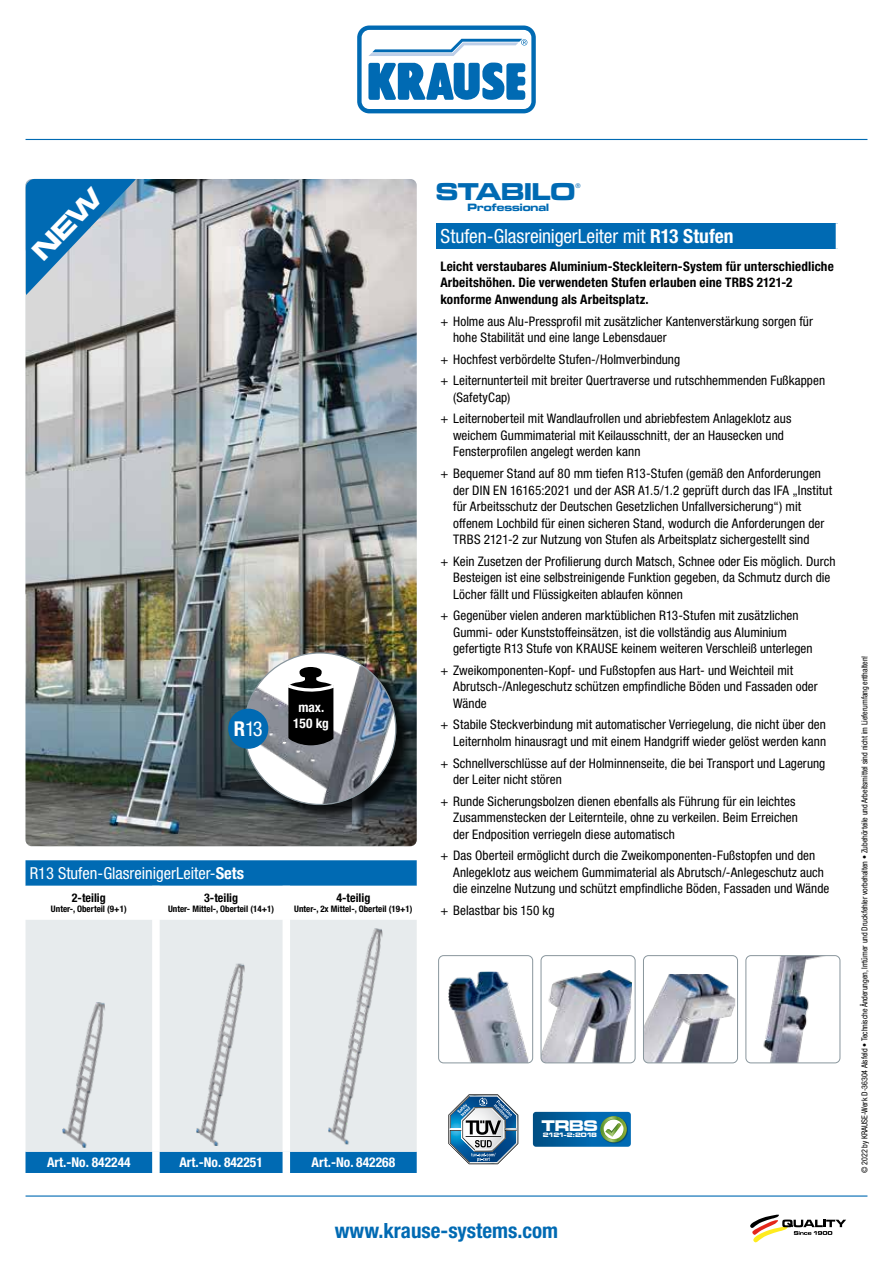
<style>
.page{position:relative;width:893px;height:1263px;background:#fff}
.page>*{position:absolute;margin:0;border:0;box-sizing:border-box;transform-origin:0 0}
.t1{font:25.2px "Microgramma D Bold Exte";color:#006ab3}
.t2{font:700 condensed 21px "Helvetica Neue LTW1 G";color:#006ab3}
.t3{font:condensed 20.55px "Helvetica Neue LTW1 G";color:#fff}
.t4{font:condensed 19.5px "Helvetica Neue LTW1 G";letter-spacing:-.01em;color:#fff}
.t5{font:condensed 16.5px "Helvetica Neue LTW1 G";color:#fff}
.t6{font:16.05px "Microgramma D Bold Exte";color:#fff}
.t7{font:700 condensed 13.5px "Helvetica Neue LTW1 G";color:#fff}
.t8{font:700 condensed 13.35px/16px "Helvetica Neue LTW1 G";color:#fff;text-align:center}
.t9{font:condensed 13.2px/16.5px "Helvetica Neue LTW1 G";letter-spacing:.005em;color:#000}
.t10{font:700 condensed 13.2px/16.5px "Helvetica Neue LTW1 G";letter-spacing:.01em;color:#000}
.t11{font:700 condensed 12px "Helvetica Neue LTW1 G";color:#000}
.t12{font:10.95px "Microgramma D Bold Exte";color:#006ab3}
.t13{font:700 condensed 9px "Helvetica Neue LTW1 G";color:#000}
.t14{font:condensed 8.25px "Helvetica Neue LTW1 G";letter-spacing:-.005em;color:#000}
.t15{font:6.45px "Microgramma D Bold Exte";letter-spacing:-.09em;color:#fff}
.t16{font:6.45px "Helvetica Neue LT";color:#006ab3}
.s1{font-weight:700}
</style>
<div class="page">
<svg style="left:357px;top:26px;width:179px;height:87px"></svg>
<hr style="left:26px;top:139px;width:841px;height:1px;background:#006ab3">
<hr style="left:26px;top:1195px;width:841px;height:1px;background:#006ab3">
<svg style="left:750px;top:1214px;width:96px;height:29px"></svg>
<img style="left:26px;top:179px;width:391px;height:667px">
<div style="left:26px;top:860px;width:391px;height:313px;background:#006ab3"></div>
<svg style="left:26px;top:886px;width:391px;height:34px"></svg>
<div style="left:26px;top:920px;width:391px;height:232px;background:#e7ebed"></div>
<div style="left:152px;top:886px;width:8px;height:34px;background:#fff"></div>
<div style="left:283px;top:886px;width:7px;height:34px;background:#fff"></div>
<div style="left:152px;top:920px;width:8px;height:232px;background:#fff"></div>
<div style="left:283px;top:920px;width:7px;height:232px;background:#fff"></div>
<div style="left:152px;top:1152px;width:8px;height:21px;background:#fff"></div>
<div style="left:283px;top:1152px;width:7px;height:21px;background:#fff"></div>
<img style="left:47px;top:1002px;width:75px;height:146px">
<img style="left:176px;top:964px;width:90px;height:182px">
<img style="left:304px;top:928px;width:104px;height:216px">
<div style="left:436px;top:223px;width:402px;height:26px;background:#006ab3"></div>
<hr style="left:836px;top:223px;width:4px;height:26px;background:#fff">
<div style="left:246px;top:654px;width:165px;height:166px;background:#000;opacity:.75"></div>
<div style="left:244px;top:653px;width:152px;height:151px;background:#fff;border-radius:50%"></div>
<img style="left:244px;top:666px;width:152px;height:138px">
<svg style="left:448px;top:1094px;width:70px;height:70px"></svg>
<svg style="left:533px;top:1112px;width:98px;height:35px;background:#1e719d"></svg>
<div style="left:228px;top:709px;width:40px;height:40px;background:#006ab3;border-radius:50%"></div>
<img style="left:448px;top:972px;width:80px;height:89px">
<div style="left:438px;top:955px;width:95px;height:108px;border:1px solid #89969d;border-radius:5px"></div>
<img style="left:643px;top:974px;width:92px;height:89px">
<div style="left:643px;top:955px;width:95px;height:108px;border:1px solid #89969d;border-radius:5px"></div>
<img style="left:541px;top:970px;width:91px;height:93px">
<div style="left:541px;top:955px;width:94px;height:108px;border:1px solid #89969d;border-radius:5px"></div>
<img style="left:746px;top:957px;width:94px;height:106px">
<div style="left:746px;top:955px;width:94px;height:108px;border:1px solid #89969d;border-radius:5px"></div>
<svg style="left:286px;top:667px;width:50px;height:78px"></svg>
<svg style="left:26px;top:179px;width:111px;height:117px;background:#679dc4"></svg>
<h3 class="t3" style="left:234px;top:717px;width:31px"><span class="s1">R</span>13</h3>
<p class="t8" style="left:293px;top:699px;width:37px">max.<br>150 kg</p>
<p class="t5" style="left:30px;top:863px;width:216px">R13 Stufen-GlasreinigerLeiter-<span class="s1">Sets</span></p>
<p class="t11" style="left:72px;top:890px;width:35px">2-teilig</p>
<p class="t13" style="left:51px;top:904px;width:77px">Unter-, Oberteil (9+1)</p>
<p class="t11" style="left:204px;top:890px;width:35px">3-teilig</p>
<p class="t13" style="left:168px;top:904px;width:107px">Unter- Mittel-, Oberteil (14+1)</p>
<p class="t11" style="left:336px;top:890px;width:35px">4-teilig</p>
<p class="t13" style="left:294px;top:904px;width:120px">Unter-, 2x Mittel-, Oberteil (19+1)</p>
<h1 class="t1" style="left:436px;top:175px;width:141px">STABILO</h1>
<p class="t16" style="left:575px;top:182px;width:7px">®</p>
<p class="t12" style="left:468px;top:200px;width:83px">Professional</p>
<h3 class="t4" style="left:440px;top:225px;width:295px">Stufen-GlasreinigerLeiter mit <span class="s1">R13 Stufen</span></h3>
<p class="t10" style="left:440px;top:258px;width:395px">Leicht verstaubares Aluminium-Steckleitern-System für unterschiedliche<br>Arbeitshöhen. Die verwendeten Stufen erlauben eine TRBS 2121-2 konforme Anwendung als Arbeitsplatz.</p>
<p class="t9" style="left:453px;top:313px;width:361px;text-indent:-13px">+ Holme aus Alu-Pressprofil mit zusätzlicher Kantenverstärkung sorgen für hohe Stabilität und eine lange Lebensdauer</p>
<p class="t9" style="left:440px;top:348px;width:386px;line-height:21.6px">+ Hochfest verbördelte Stufen-/Holmverbindung<br>+ Leiternunterteil mit breiter Quertraverse und rutschhemmenden Fußkappen</p>
<p class="t9" style="left:440px;top:386px;width:352px;line-height:21.6px;text-indent:13px">(SafetyCap)<br>+ Leiternoberteil mit Wandlaufrollen und abriebfestem Anlageklotz aus</p>
<p class="t9" style="left:453px;top:427px;width:332px">weichem Gummimaterial mit Keilausschnitt, der an Hausecken und<br>Fensterprofilen angelegt werden kann</p>
<p class="t9" style="left:453px;top:465px;width:381px;text-indent:-13px">+ Bequemer Stand auf 80 mm tiefen R13-Stufen (gemäß den Anforderungen der DIN EN 16165:2021 und der ASR A1.5/1.2 geprüft durch das IFA „Institut für Arbeitsschutz der Deutschen Gesetzlichen Unfallversicherung“) mit offenem Lochbild für einen sicheren Stand, wodurch die Anforderungen der TRBS 2121-2 zur Nutzung von Stufen als Arbeitsplatz sichergestellt sind</p>
<p class="t9" style="left:453px;top:553px;width:384px;text-indent:-13px">+ Kein Zusetzen der Profilierung durch Matsch, Schnee oder Eis möglich. Durch<br>Besteigen ist eine selbstreinigende Funktion gegeben, da Schmutz durch die<br>Löcher fällt und Flüssigkeiten ablaufen können</p>
<p class="t9" style="left:453px;top:607px;width:361px;text-indent:-13px">+ Gegenüber vielen anderen marktüblichen R13-Stufen mit zusätzlichen<br>Gummi- oder Kunststoffeinsätzen, ist die vollständig aus Aluminium gefertigte R13 Stufe von KRAUSE keinem weiteren Verschleiß unterlegen</p>
<p class="t9" style="left:453px;top:662px;width:366px;text-indent:-13px">+ Zweikomponenten-Kopf- und Fußstopfen aus Hart- und Weichteil mit<br>Abrutsch-/Anlegeschutz schützen empfindliche Böden und Fassaden oder<br>Wände</p>
<p class="t9" style="left:440px;top:717px;width:387px;text-align:right">+ Stabile Steckverbindung mit automatischer Verriegelung, die nicht über den<br>Leiternholm hinausragt und mit einem Handgriff wieder gelöst werden kann</p>
<p class="t9" style="left:453px;top:755px;width:374px;text-indent:-13px">+ Schnellverschlüsse auf der Holminnenseite, die bei Transport und Lagerung der Leiter nicht stören</p>
<p class="t9" style="left:453px;top:793px;width:346px;text-indent:-13px">+ Runde Sicherungsbolzen dienen ebenfalls als Führung für ein leichtes<br>Zusammenstecken der Leiternteile, ohne zu verkeilen. Beim Erreichen der Endposition verriegeln diese automatisch</p>
<p class="t9" style="left:453px;top:847px;width:378px;text-indent:-13px">+ Das Oberteil ermöglicht durch die Zweikomponenten-Fußstopfen und den<br>Anlegeklotz aus weichem Gummimaterial als Abrutsch/-Anlegeschutz auch die einzelne Nutzung und schützt empfindliche Böden, Fassaden und Wände</p>
<p class="t9" style="left:440px;top:902px;width:116px">+ Belastbar bis 150 kg</p>
<p class="t7" style="left:47px;top:1154px;width:85px">Art.-No. 842244</p>
<p class="t7" style="left:179px;top:1154px;width:85px">Art.-No. 842251</p>
<p class="t7" style="left:312px;top:1154px;width:85px">Art.-No. 842268</p>
<p class="t6" style="left:542px;top:1114px;width:57px">TRBS</p>
<p class="t15" style="left:543px;top:1131px;width:56px">2121-2:2018</p>
<h2 class="t2" style="left:335px;top:1217px;width:225px">www.krause-systems.com</h2>
<p class="t14" style="left:860px;top:1173px;width:519px;rotate:-90deg">© 2022 by KRAUSE-Werk D-36304 Alsfeld • Technische Änderungen, Irrtümer und Druckfehler vorbehalten • Zubehörteile und Arbeitsmittel sind nicht im Lieferumfang enthalten!</p>
</div>
